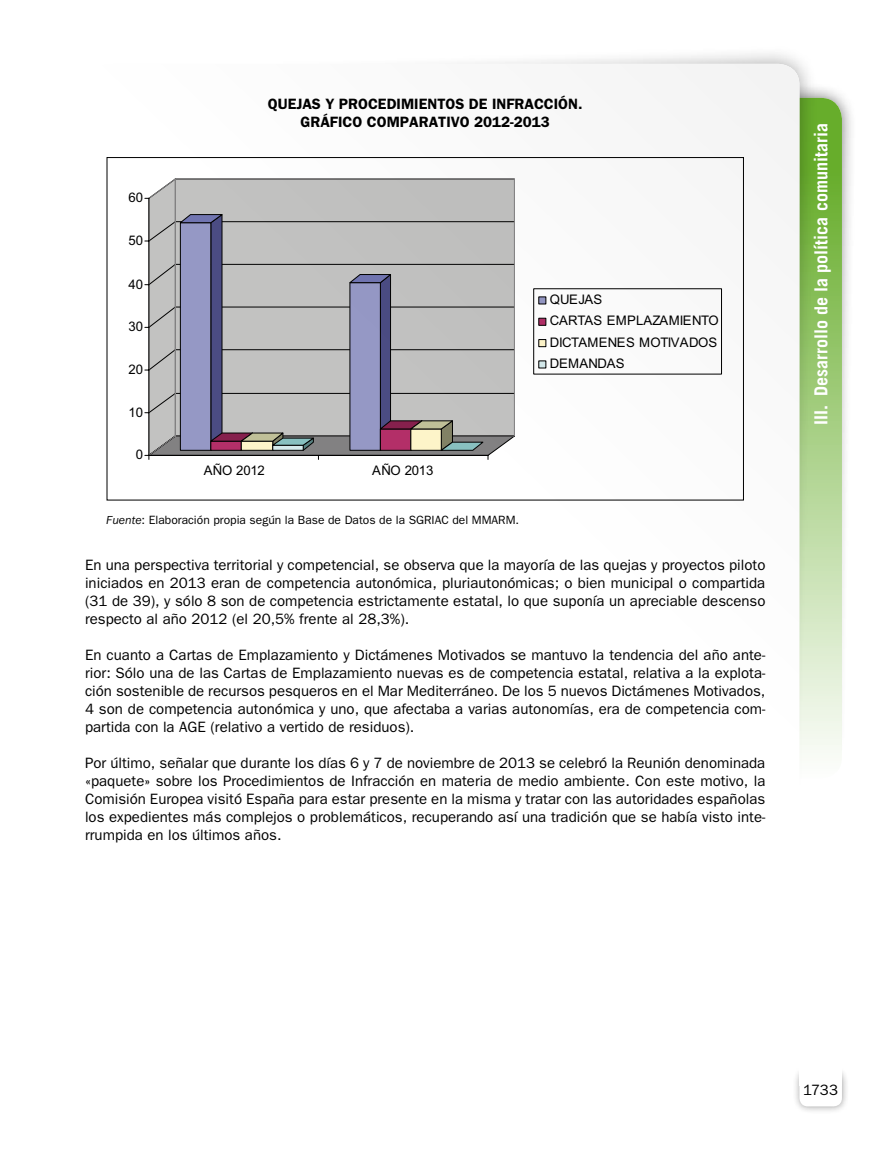
<style>
.page{position:relative;width:893px;height:1149px;background:#fff}
.page>*{position:absolute;margin:0;border:0;box-sizing:border-box;transform-origin:0 0}
.t1{font:700 18px "Trade Gothic";color:#fff}
.t2{font:15px/18px "Franklin Gothic";color:#000;text-align:justify}
.t3{font:600 15px/18px "Franklin Gothic";color:#000;text-align:center}
.t4{font:13.2px/21.3px "Arial";letter-spacing:-.015em;color:#010101}
.t5{font:12px "Franklin Gothic";color:#000}
.s1{font-style:italic}
</style>
<div class="page">
<div style="left:742px;top:82px;width:115px;height:691px;background:#000;opacity:.6"></div>
<div style="left:757px;top:98px;width:85px;height:680px;background:linear-gradient(to bottom,#59a517,#fbfdfa);border-radius:21px"></div>
<div style="left:150px;top:45px;width:668px;height:923px;background:#000;opacity:.4"></div>
<div style="left:85px;top:64px;width:714px;height:969px;background:#fff;border-radius:21px"></div>
<div style="left:792px;top:1064px;width:58px;height:49px;background:#000;opacity:.4"></div>
<div style="left:799px;top:1071px;width:43px;height:35px;background:#fff;border-radius:9px"></div>
<div style="left:799px;top:1063px;width:43px;height:21px;background:#fff"></div>
<svg style="left:149px;top:179px;width:365px;height:280px;background:#adacb3"></svg>
<div style="left:533px;top:288px;width:189px;height:86px;background:#fff;border:1px solid #010101"></div>
<svg style="left:538px;top:296px;width:8px;height:8px"></svg>
<div style="left:538px;top:318px;width:8px;height:7px;background:#b32f68;border:1px solid #010101"></div>
<div style="left:538px;top:339px;width:8px;height:8px;background:#fdf4c9;border:1px solid #010101"></div>
<svg style="left:538px;top:360px;width:8px;height:8px"></svg>
<p class="t4" style="left:129px;top:188px;width:16px">60</p>
<p class="t4" style="left:129px;top:231px;width:16px">50</p>
<p class="t4" style="left:129px;top:274px;width:16px">40</p>
<p class="t4" style="left:129px;top:317px;width:16px">30</p>
<p class="t4" style="left:129px;top:360px;width:16px">20</p>
<p class="t4" style="left:129px;top:402px;width:16px">10</p>
<p class="t4" style="left:136px;top:445px;width:9px">0</p>
<p class="t3" style="left:268px;top:95px;width:316px">QUEJAS Y PROCEDIMIENTOS DE INFRACCIÓN.<br>GRÁFICO COMPARATIVO 2012-2013</p>
<p class="t4" style="left:204px;top:460px;width:63px">AÑO 2012</p>
<p class="t4" style="left:372px;top:460px;width:63px">AÑO 2013</p>
<p class="t4" style="left:550px;top:290px;width:170px">QUEJAS<br>CARTAS EMPLAZAMIENTO<br>DICTAMENES MOTIVADOS<br>DEMANDAS</p>
<p class="t5" style="left:106px;top:513px;width:414px"><span class="s1">Fuente</span>: Elaboración propia según la Base de Datos de la SGRIAC del MMARM.</p>
<p class="t2" style="left:85px;top:555px;width:682px">En una perspectiva territorial y competencial, se observa que la mayoría de las quejas y proyectos piloto iniciados en 2013 eran de competencia autonómica, pluriautonómicas; o bien municipal o compartida (31 de 39), y sólo 8 son de competencia estrictamente estatal, lo que suponía un apreciable descenso respecto al año 2012 (el 20,5% frente al 28,3%).</p>
<p class="t2" style="left:85px;top:645px;width:682px">En cuanto a Cartas de Emplazamiento y Dictámenes Motivados se mantuvo la tendencia del año ante&shy;rior: Sólo una de las Cartas de Emplazamiento nuevas es de competencia estatal, relativa a la explota&shy;ción sostenible de recursos pesqueros en el Mar Mediterráneo. De los 5 nuevos Dictámenes Motivados, 4 son de competencia autonómica y uno, que afectaba a varias autonomías, era de competencia com&shy;partida con la AGE (relativo a vertido de residuos).</p>
<p class="t2" style="left:85px;top:753px;width:682px">Por último, señalar que durante los días 6 y 7 de noviembre de 2013 se celebró la Reunión denominada «paquete» sobre los Procedimientos de Infracción en materia de medio ambiente. Con este motivo, la Comisión Europea visitó España para estar presente en la misma y tratar con las autoridades españolas los expedientes más complejos o problemáticos, recuperando así una tradición que se había visto inte&shy;rrumpida en los últimos años.</p>
<p class="t1" style="left:810px;top:424px;width:303px;rotate:-90deg">III. Desarrollo de la política comunitaria</p>
<p class="t2" style="left:803px;top:1080px;width:36px">1733</p>
</div>
